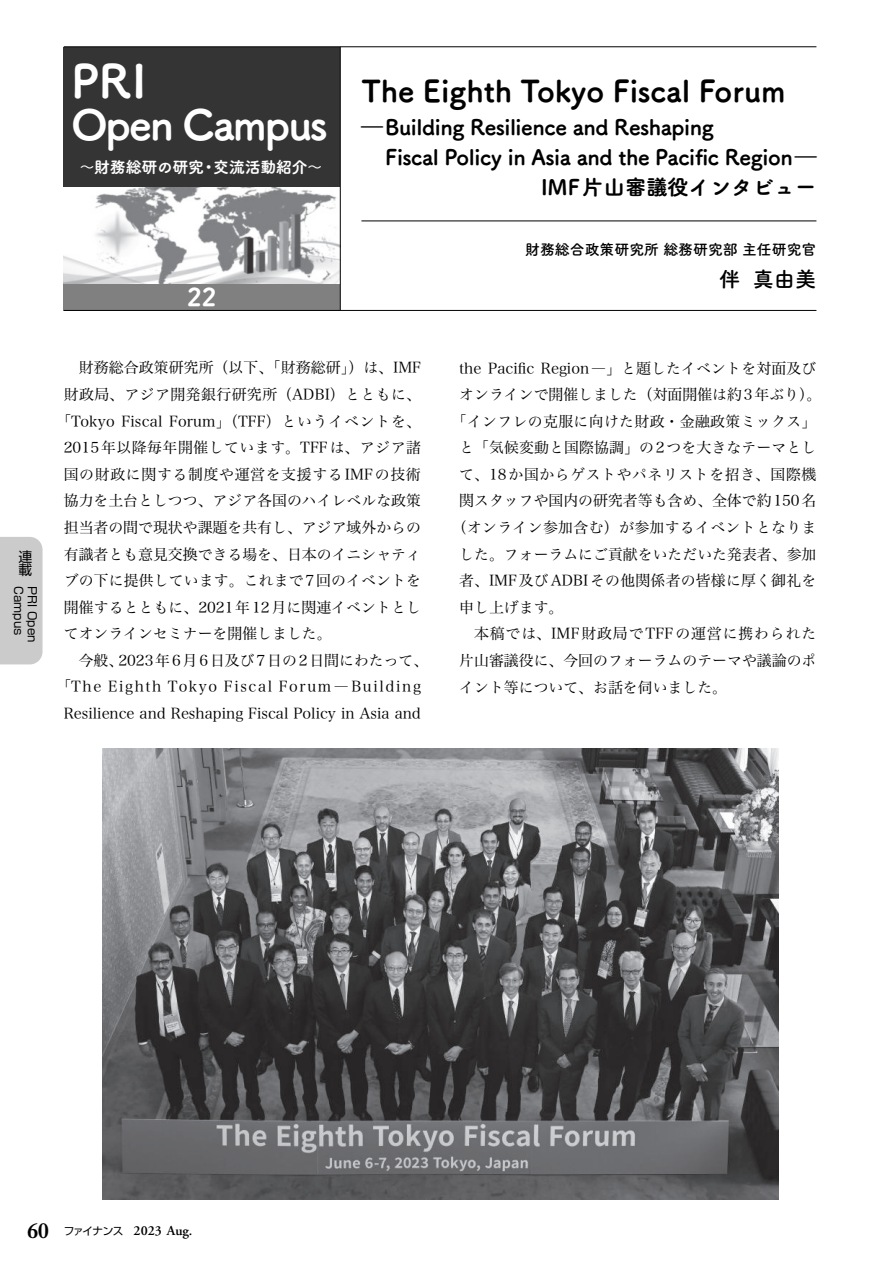
<style>
.page{position:relative;width:893px;height:1263px;background:#fff}
.page>*{position:absolute;margin:0;border:0;box-sizing:border-box;transform-origin:0 0}
.t1{font:45.75px "Tsuku A Rd Gothic Std E";color:#fff}
.t2{font:41.4px "Tsuku A Rd Gothic Std E";letter-spacing:-.045em;color:#fff}
.t3{font:29.7px "Tsuku A Rd Gothic Std E";color:#000}
.t4{font:24.45px "Tsuku A Rd Gothic Std E";color:#fff}
.t5{font:21.3px "Tsuku A Rd Gothic Std E";letter-spacing:-.015em;color:#000}
.t6{font:21.3px "Tsuku A Rd Gothic Std B";color:#000}
.t7{font:15.9px "Tsuku A Rd Gothic Std E";letter-spacing:-.015em;color:#fff}
.t8{font:14.85px "Hiragino Serif Pr 6 N W3";letter-spacing:.01em;color:#000}
.t9{font:14.85px "Hiragino Serif Pr 6 N W3";letter-spacing:.11em;color:#000}
.t10{font:14.85px "Hiragino Serif Pr 6 N W3";letter-spacing:.035em;color:#000}
.t11{font:14.85px "Hiragino Serif Pr 6 N W3";letter-spacing:.03em;color:#000}
.t12{font:14.85px "Hiragino Serif Pr 6 N W3";letter-spacing:.045em;color:#000}
.t13{font:14.85px "Hiragino Serif Pr 6 N W3";letter-spacing:.04em;color:#000}
.t14{font:14.85px "Hiragino Serif Pr 6 N W3";letter-spacing:.06em;color:#000}
.t15{font:14.85px "Tsuku A Rd Gothic Std B";color:#000}
.t16{font:600 13.8px "Adobe Garamond Pro";color:#000}
.t17{font:13.8px/13.8px "Shin Go Pr 6 N";color:#000}
.t18{font:11.7px "Shin Go Pr 6 N";color:#000}
.s1{font-family:"Times LT Std";font-size:21.3px}
.s2{font-family:"Shin Go Pr 6 N";font-weight:400;font-size:10.65px}
</style>
<div class="page">
<div style="left:64px;top:284px;width:276px;height:26px;background:#808080"></div>
<hr style="left:64px;top:310px;width:752px;height:1px;background:#000">
<img style="left:64px;top:186px;width:276px;height:98px">
<div style="left:64px;top:47px;width:276px;height:139px;background:#343434"></div>
<hr style="left:64px;top:47px;width:752px;height:1px;background:#000">
<hr style="left:340px;top:47px;width:1px;height:263px;background:#000">
<hr style="left:361px;top:221px;width:455px;height:1px;background:#000">
<img style="left:102px;top:748px;width:676px;height:451px">
<div style="left:0;top:537px;width:43px;height:127px;background:#cbcbcb"></div>
<p class="t17" style="left:19px;top:548px;width:15px">連載</p>
<p class="t18" style="left:28px;top:586px;width:51px;rotate:90deg">Campus</p>
<p class="t18" style="left:42px;top:586px;width:58px;rotate:90deg">PRI Open</p>
<h1 class="t1" style="left:71px;top:45px;width:77px">PRI</h1>
<h2 class="t2" style="left:71px;top:92px;width:258px">Open Campus</h2>
<p class="t7" style="left:79px;top:155px;width:245px">～財務総研の研究・交流活動紹介～</p>
<h3 class="t4" style="left:187px;top:278px;width:31px">22</h3>
<h3 class="t3" style="left:361px;top:68px;width:426px">The Eighth Tokyo Fiscal Forum</h3>
<h3 class="t5" style="left:362px;top:111px;width:354px">―Building Resilience and Reshaping</h3>
<h3 class="t5" style="left:385px;top:140px;width:433px">Fiscal Policy in Asia and the Pacific Region―</h3>
<h3 class="t5" style="left:541px;top:170px;width:277px">IMF片山審議役インタビュー</h3>
<p class="t15" style="left:525px;top:238px;width:293px">財務総合政策研究所 総務研究部 主任研究官</p>
<h3 class="t6" style="left:719px;top:262px;width:99px">伴 真由美</h3>
<p class="t8" style="left:79px;top:355px;width:344px">財務総合政策研究所（以下、「財務総研」）は、IMF</p>
<p class="t11" style="left:64px;top:382px;width:359px">財政局、アジア開発銀行研究所（ADBI）とともに、</p>
<p class="t8" style="left:56px;top:408px;width:366px">「Tokyo Fiscal Forum」（TFF）というイベントを、</p>
<p class="t10" style="left:64px;top:435px;width:359px">2015年以降毎年開催しています。TFFは、アジア諸</p>
<p class="t12" style="left:64px;top:462px;width:359px">国の財政に関する制度や運営を支援するIMFの技術</p>
<p class="t8" style="left:64px;top:488px;width:359px">協力を土台としつつ、アジア各国のハイレベルな政策</p>
<p class="t8" style="left:64px;top:515px;width:359px">担当者の間で現状や課題を共有し、アジア域外からの</p>
<p class="t8" style="left:64px;top:541px;width:359px">有識者とも意見交換できる場を、日本のイニシャティ</p>
<p class="t8" style="left:64px;top:568px;width:359px">ブの下に提供しています。これまで7回のイベントを</p>
<p class="t8" style="left:64px;top:594px;width:359px">開催するとともに、2021年12月に関連イベントとし</p>
<p class="t8" style="left:64px;top:621px;width:269px">てオンラインセミナーを開催しました。</p>
<p class="t8" style="left:79px;top:648px;width:351px">今般、2023年6月6日及び7日の2日間にわたって、</p>
<p class="t9" style="left:56px;top:674px;width:366px">「The Eighth Tokyo Fiscal Forum―Building</p>
<p class="t8" style="left:64px;top:701px;width:359px">Resilience and Reshaping Fiscal Policy in Asia and</p>
<p class="t8" style="left:459px;top:355px;width:359px">the Pacific Region―」と題したイベントを対面及び</p>
<p class="t8" style="left:459px;top:382px;width:364px">オンラインで開催しました（対面開催は約3年ぶり）。</p>
<p class="t8" style="left:452px;top:408px;width:366px">「インフレの克服に向けた財政・金融政策ミックス」</p>
<p class="t8" style="left:459px;top:435px;width:359px">と「気候変動と国際協調」の2つを大きなテーマとし</p>
<p class="t13" style="left:459px;top:462px;width:359px">て、18か国からゲストやパネリストを招き、国際機</p>
<p class="t8" style="left:459px;top:488px;width:359px">関スタッフや国内の研究者等も含め、全体で約150名</p>
<p class="t8" style="left:452px;top:515px;width:366px">（オンライン参加含む）が参加するイベントとなりま</p>
<p class="t8" style="left:459px;top:541px;width:359px">した。フォーラムにご貢献をいただいた発表者、参加</p>
<p class="t8" style="left:459px;top:568px;width:359px">者、IMF及びADBIその他関係者の皆様に厚く御礼を</p>
<p class="t8" style="left:459px;top:594px;width:106px">申し上げます。</p>
<p class="t14" style="left:474px;top:621px;width:344px">本稿では、IMF財政局でTFFの運営に携わられた</p>
<p class="t8" style="left:459px;top:648px;width:359px">片山審議役に、今回のフォーラムのテーマや議論のポ</p>
<p class="t8" style="left:459px;top:674px;width:269px">イント等について、お話を伺いました。</p>
<p class="t16" style="left:28px;top:1223px;width:166px"><span class="s1">60</span> <span class="s2">ファイナンス</span> 2023 Aug.</p>
</div>
